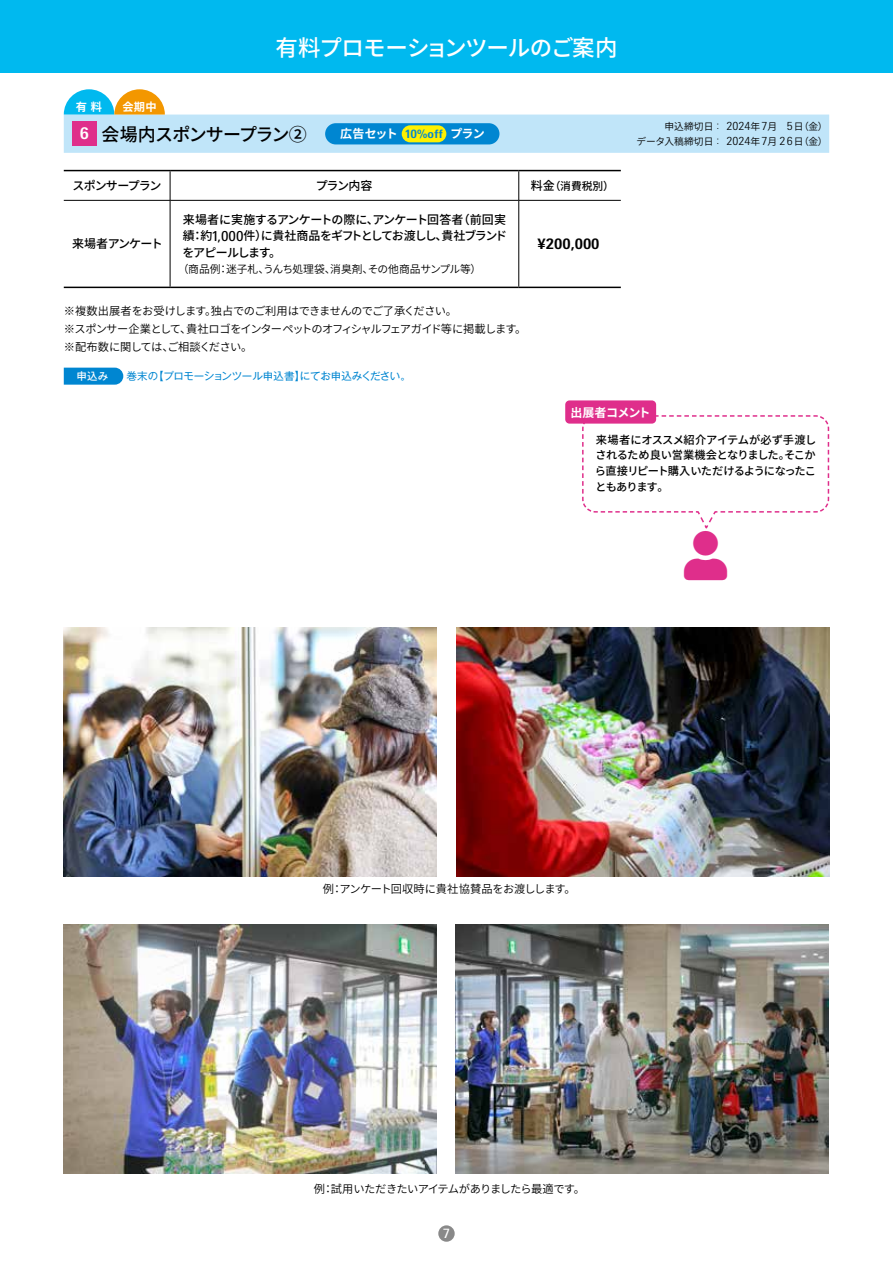
<style>
.page{position:relative;width:893px;height:1263px;background:#fff}
.page>*{position:absolute;margin:0;border:0;box-sizing:border-box;transform-origin:0 0}
.t1{font:500 22.5px "Noto Sans CJ Kjp";letter-spacing:-.045em;color:#fff}
.t2{font:500 18px "Noto Sans CJ Kjp";letter-spacing:-.045em;color:#000}
.t3{font:700 14.55px "Messe Univers";color:#000}
.t4{font:12.9px "Messe Univers";color:#fff}
.t5{font:500 12px/16.5px "Noto Sans CJ Kjp";letter-spacing:-.075em;color:#000;text-align:justify}
.t6{font:500 12px "Noto Sans CJ Kjp";letter-spacing:-.095em;color:#000}
.t7{font:500 12px "Noto Sans CJ Kjp";letter-spacing:-.055em;color:#000}
.t8{font:700 12px "Noto Sans CJ Kjp";letter-spacing:-.04em;color:#fff}
.t9{font:700 11.55px "Messe Univers";color:#0086d1}
.t10{font:600 11.25px/18px "Noto Sans CJ Kjp";letter-spacing:-.055em;color:#000}
.t11{font:500 11.25px/15.8px "Noto Sans CJ Kjp";letter-spacing:-.07em;color:#000;text-align:justify}
.t12{font:600 11.25px "Noto Sans CJ Kjp";letter-spacing:-.03em;color:#000}
.t13{font:700 11.25px "Noto Sans CJ Kjp";color:#fff}
.t14{font:600 10.8px "Noto Sans CJ Kjp";letter-spacing:-.01em;color:#000}
.t15{font:500 10.8px "Noto Sans CJ Kjp";color:#000}
.t16{font:10.5px "Gothic MB101 Pro";letter-spacing:-.025em;color:#0086d1}
.t17{font:500 10.5px "Noto Sans CJ Kjp";color:#fff}
.t18{font:600 9.75px/14.9px "Noto Sans CJ Kjp";letter-spacing:.01em;color:#000;text-align:right}
.s1{font-family:"Messe Univers";font-weight:700;font-size:16.2px;color:#fff}
.s2{font-weight:700;font-size:12px;color:#fff}
.s3{font-family:"Noto Sans CJ Kjp";font-size:12px;color:#fff}
.s4{font-size:12px}
.s5{font-family:"Messe Univers";font-weight:400;font-size:13.8px}
.s6{font-family:"Messe Univers";font-weight:400;font-size:13.2px}
.s7{font-family:"Messe Univers";font-weight:300;font-size:10.8px}
.s8{font-family:"Messe Univers";font-weight:300;font-size:11.25px}
</style>
<div class="page">
<svg style="left:170px;top:171px;width:1px;height:29px"></svg>
<svg style="left:518px;top:171px;width:1px;height:29px"></svg>
<hr style="left:64px;top:200px;width:106px;height:1px;background:#000">
<hr style="left:170px;top:200px;width:349px;height:1px;background:#000">
<hr style="left:170px;top:201px;width:1px;height:86px;background:#000">
<hr style="left:519px;top:200px;width:102px;height:1px;background:#000">
<hr style="left:518px;top:201px;width:1px;height:86px;background:#000">
<hr style="left:64px;top:170px;width:106px;height:1px;background:#000">
<hr style="left:170px;top:170px;width:349px;height:1px;background:#000">
<hr style="left:519px;top:170px;width:102px;height:1px;background:#000">
<hr style="left:64px;top:287px;width:106px;height:1px;background:#000">
<hr style="left:170px;top:287px;width:349px;height:1px;background:#000">
<hr style="left:519px;top:287px;width:102px;height:1px;background:#000">
<svg style="left:64px;top:368px;width:59px;height:17px"></svg>
<svg style="left:64px;top:89px;width:765px;height:64px"></svg>
<img style="left:64px;top:925px;width:373px;height:249px">
<img style="left:64px;top:627px;width:373px;height:249px">
<img style="left:455px;top:925px;width:374px;height:249px">
<img style="left:456px;top:627px;width:373px;height:249px">
<div style="left:565px;top:400px;width:91px;height:24px;background:#df2e8b;border-radius:4px"></div>
<div style="left:438px;top:1225px;width:17px;height:17px;background:#898989;border-radius:50%"></div>
<div style="left:0;top:0;width:893px;height:72px;background:#00b9ef"></div>
<svg style="left:581px;top:414px;width:249px;height:115px"></svg>
<p class="t13" style="left:76px;top:100px;width:28px">有料</p>
<p class="t13" style="left:123px;top:100px;width:35px">会期中</p>
<h1 class="t1" style="left:275px;top:35px;width:344px">有料プロモーションツールのご案内</h1>
<h2 class="t2" style="left:80px;top:124px;width:368px"><span class="s1">6</span> 会場内スポンサープラン②　 <span class="s2">広告セット　　　　</span></h2>
<p class="t9" style="left:405px;top:127px;width:81px">10%off <span class="s3">プラン</span></p>
<p class="t6" style="left:73px;top:179px;width:90px">スポンサープラン</p>
<p class="t5" style="left:316px;top:178px;width:58px">プラン内容</p>
<p class="t15" style="left:531px;top:180px;width:85px"><span class="s4">料金</span>（消費税別）</p>
<p class="t7" style="left:72px;top:237px;width:92px">来場者アンケート</p>
<p class="t5" style="left:183px;top:211px;width:326px">来場者に実施するアンケートの際に、アンケート回答者（前回実績：約<span class="s5">1</span><span class="s6">,</span><span class="s5">000</span>件）に貴社商品をギフトとしてお渡しし、貴社ブランドをアピールします。</p>
<p class="t14" style="left:178px;top:263px;width:305px">（商品例：迷子札、うんち処理袋、消臭剤、その他商品サンプル等）</p>
<p class="t10" style="left:64px;top:302px;width:464px">※複数出展者をお受けします。独占でのご利用はできませんのでご了承ください。<br>※スポンサー企業として、貴社ロゴをインターペットのオフィシャルフェアガイド等に掲載します。※配布数に関しては、ご相談ください。</p>
<p class="t17" style="left:76px;top:370px;width:33px">申込み</p>
<p class="t16" style="left:127px;top:367px;width:286px">巻末の【プロモーションツール申込書】にてお申込みください。</p>
<p class="t3" style="left:538px;top:235px;width:63px">¥200,000</p>
<p class="t18" style="left:636px;top:119px;width:193px">申込締切日 <span class="s7">:</span> <span class="s8">2024</span>年<span class="s8">7</span>月 <span class="s8">5</span>日（金）<br>データ入稿締切日 <span class="s7">:</span> <span class="s8">2024</span>年<span class="s8">7</span>月 <span class="s8">26</span>日（金）</p>
<p class="t8" style="left:570px;top:405px;width:82px">出展者コメント</p>
<p class="t11" style="left:595px;top:432px;width:223px">来場者にオススメ紹介アイテムが必ず手渡しされるため良い営業機会となりました。そこから直接リピート購入いただけるようになったこともあります。</p>
<p class="t12" style="left:323px;top:883px;width:254px">例：アンケート回収時に貴社協賛品をお渡しします。</p>
<p class="t10" style="left:314px;top:1180px;width:273px">例：試用いただきたいアイテムがありましたら最適です。</p>
<p class="t4" style="left:443px;top:1226px;width:9px">7</p>
</div>
